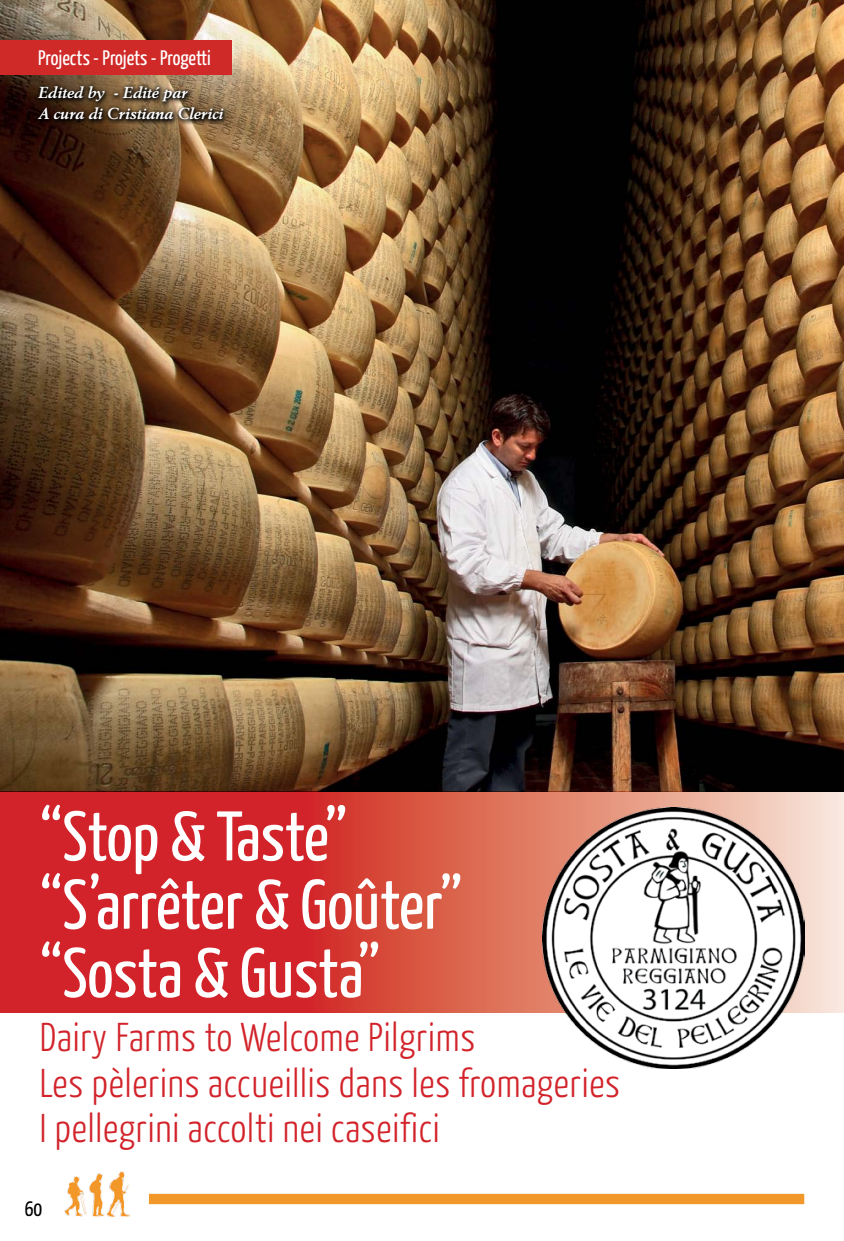
<style>
.page{position:relative;width:844px;height:1241px;background:#fff}
.page>*{position:absolute;margin:0;border:0;box-sizing:border-box;transform-origin:0 0}
.t1{font:70px/68.2px "Yanone Kaffeesatz";color:#fff}
.t2{font:300 40.25px/45.5px "Yanone Kaffeesatz";letter-spacing:.02em;color:#d2232a}
.t3{font:21px "Yanone Kaffeesatz";color:#fff}
.t4{font:21px "Yanone Kaffeesatz";color:#000}
.t5{font:italic 700 15.75px/21px "Berling";color:#fff}
</style>
<div class="page">
<img style="left:0;top:0;width:843px;height:791px">
<svg style="left:0;top:791px;width:843px;height:221px;background:#d64742"></svg>
<img style="left:64px;top:1171px;width:65px;height:44px">
<div style="left:149px;top:1193px;width:655px;height:10px;background:#f2982a;border:2px solid #f2982a"></div>
<div style="left:0;top:40px;width:231px;height:35px;background:#d02a28"></div>
<svg style="left:34px;top:82px;width:195px;height:43px;background:#55422c"></svg>
<img style="left:542px;top:807px;width:262px;height:261px">
<p class="t3" style="left:38px;top:45px;width:174px">Projects - Projets - Progetti</p>
<p class="t5" style="left:38px;top:82px;width:186px">Edited by - Edité par<br>A cura di Cristiana Clerici</p>
<h1 class="t1" style="left:40px;top:799px;width:424px">“Stop &amp; Taste” “S’arrêter &amp; Goûter” “Sosta &amp; Gusta”</h1>
<p class="t2" style="left:40px;top:1013px;width:581px">Dairy Farms to Welcome Pilgrims<br>Les pèlerins accueillis dans les fromageries<br>I pellegrini accolti nei caseifici</p>
<p class="t4" style="left:25px;top:1195px;width:19px">60</p>
</div>
